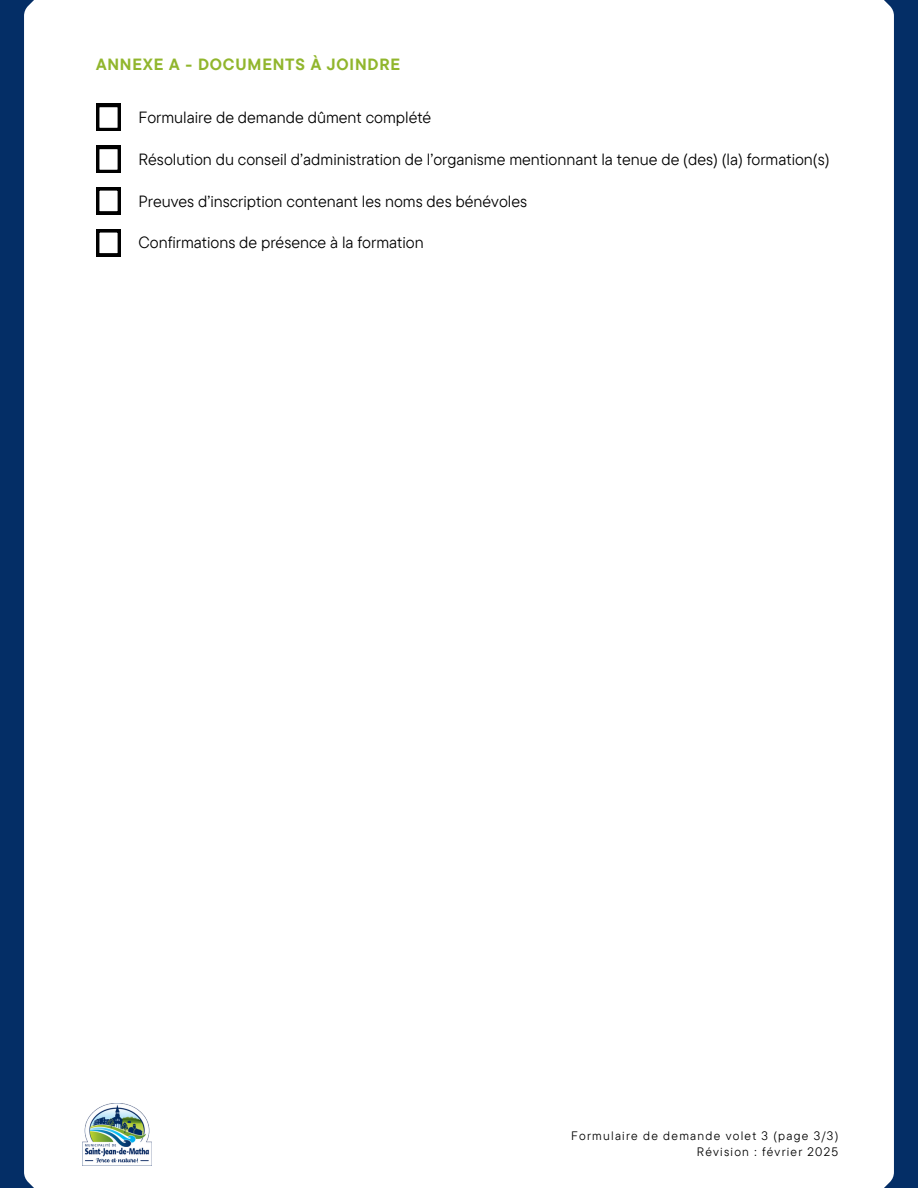
<style>
.page{position:relative;width:918px;height:1188px;background:#042e66}
.page>*{position:absolute;margin:0;border:0;box-sizing:border-box;transform-origin:0 0}
.t1{font:16.2px "TT Commons Pro";color:#000}
.t2{font:700 16.2px "TT Commons Pro";letter-spacing:.05em;color:#91b62d}
.t3{font:12.15px "TT Commons Pro";letter-spacing:.1em;color:#000}
</style>
<div class="page">
<div style="left:24px;top:0;width:870px;height:1188px;background:#fff"></div>
<svg style="left:58px;top:575px;width:8px;height:8px"></svg>
<svg style="left:58px;top:605px;width:8px;height:7px"></svg>
<img style="left:83px;top:1104px;width:69px;height:62px">
<svg style="left:96px;top:146px;width:25px;height:27px"></svg>
<svg style="left:96px;top:187px;width:25px;height:27px"></svg>
<svg style="left:96px;top:229px;width:25px;height:27px"></svg>
<svg style="left:96px;top:104px;width:25px;height:27px"></svg>
<h2 class="t2" style="left:96px;top:54px;width:306px">ANNEXE A - DOCUMENTS À JOINDRE</h2>
<p class="t1" style="left:138px;top:107px;width:294px">Formulaire de demande dûment complété</p>
<p class="t1" style="left:138px;top:149px;width:693px">Résolution du conseil d’administration de l’organisme mentionnant la tenue de (des) (la) formation(s)</p>
<p class="t1" style="left:138px;top:190px;width:390px">Preuves d’inscription contenant les noms des bénévoles</p>
<p class="t1" style="left:138px;top:232px;width:287px">Confirmations de présence à la formation</p>
<p class="t3" style="left:571px;top:1128px;width:269px">Formulaire de demande volet 3 (page 3/3)</p>
<p class="t3" style="left:697px;top:1144px;width:143px">Révision : février 2025</p>
</div>
